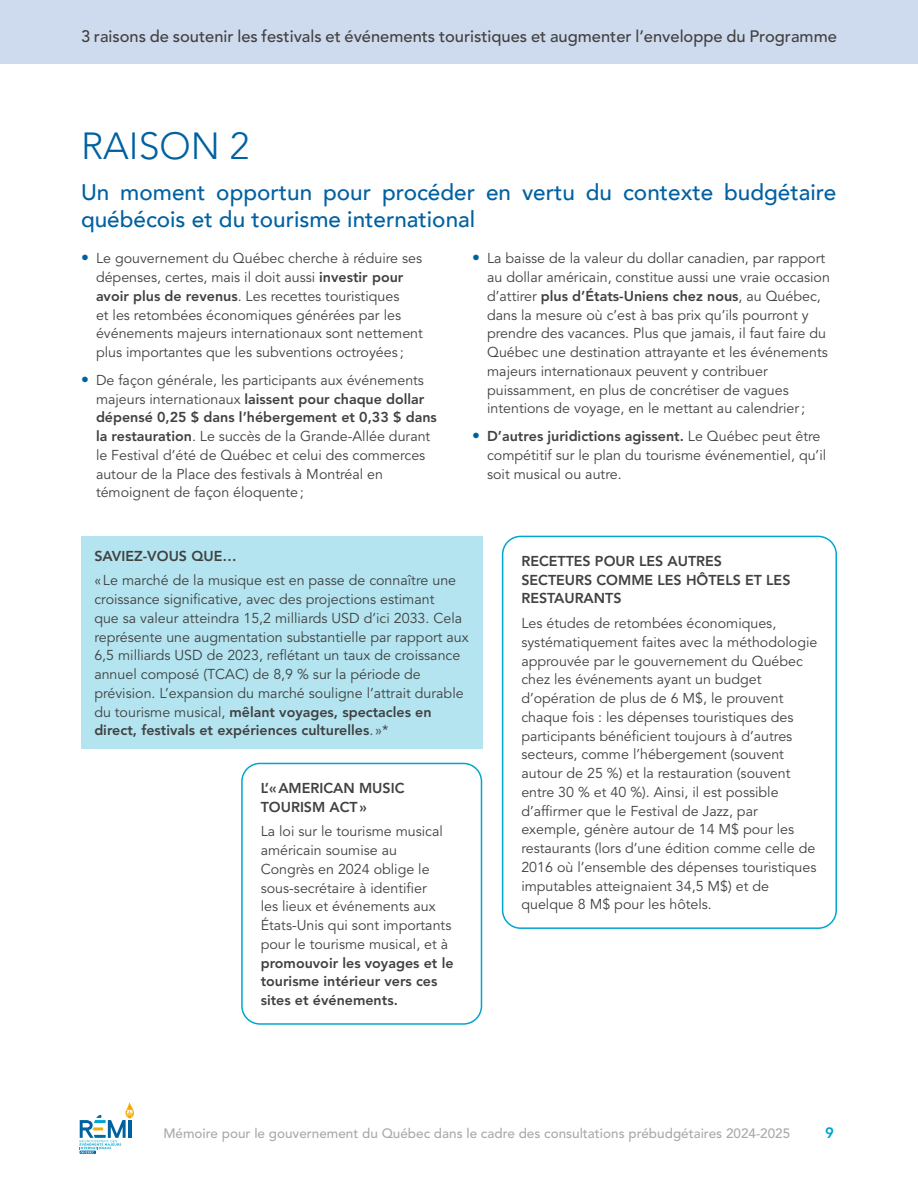
<style>
.page{position:relative;width:918px;height:1188px;background:#fff}
.page>*{position:absolute;margin:0;border:0;box-sizing:border-box;transform-origin:0 0}
.Titres{font:300 37.5px "Avenir LT Std";color:#0061a1}
.texte_2_col{font:500 22.5px/27px "Avenir";color:#0061a1}
.Texte{font:500 16.5px "Avenir LT Std";color:#414140}
.t1{font:800 16.5px "Avenir LT Std";color:#414140}
.t2{font:800 15px "Avenir LT Std";color:#00a6ce}
.Texte-2{font:14.25px/18.8px "Avenir LT Std";color:#414140}
.Texte-3{font:800 14.25px/18.8px "Avenir LT Std";color:#414140}
.t3{font:500 13.5px "Avenir LT Std";color:#aaaaa9}
.s1{font-size:15.75px;color:#0061a1}
.s2{font-weight:800}
</style>
<div class="page">
<div style="left:0;top:0;width:918px;height:63px;background:#cedaed"></div>
<div style="left:81px;top:536px;width:401px;height:213px;background:#b3e4f0"></div>
<div style="left:241px;top:763px;width:241px;height:262px;border:2px solid #00a6ce;border-radius:18px"></div>
<div style="left:502px;top:536px;width:335px;height:393px;border:2px solid #00a6ce;border-radius:18px"></div>
<svg style="left:80px;top:1102px;width:54px;height:52px"></svg>
<p class="Texte" style="left:81px;top:27px;width:757px">3 raisons de soutenir les festivals et événements touristiques et augmenter l’enveloppe du Programme</p>
<p class="t1" style="left:81px;top:26px;width:757px">Mém ire pour le gouvernement du Québec dans le cadre d consultations prébudgétaires 2023-2024</p>
<p class="Titres" style="left:81px;top:124px;width:170px">RAISON 2</p>
<p class="texte_2_col" style="left:81px;top:177px;width:757px">Un moment opportun pour procéder en vertu du contexte budgétaire québécois et du tourisme international</p>
<p class="Texte-2" style="left:96px;top:249px;width:328px;text-indent:-15px"><span class="s1">•</span> Le gouvernement du Québec cherche à réduire ses dépenses, certes, mais il doit aussi <span class="s2">investir pour avoir plus de revenus</span>. Les recettes touristiques<br>et les retombées économiques générées par les événements majeurs internationaux sont nettement plus importantes que les subventions octroyées ;</p>
<p class="Texte-2" style="left:96px;top:371px;width:342px;text-indent:-15px"><span class="s1">•</span> De façon générale, les participants aux événements majeurs internationaux <span class="s2">laissent pour chaque dollar dépensé 0,25 $ dans l’hébergement et 0,33 $ dans la restauration</span>. Le succès de la Grande-Allée durant le Festival d’été de Québec et celui des commerces autour de la Place des festivals à Montréal en témoignent de façon éloquente;</p>
<p class="Texte-2" style="left:487px;top:249px;width:344px;text-indent:-15px"><span class="s1">•</span> La baisse de la valeur du dollar canadien, par rapport au dollar américain, constitue aussi une vraie occasion d’attirer <span class="s2">plus d’États-Uniens chez nous</span>, au Québec, dans la mesure où c’est à bas prix qu’ils pourront y prendre des vacances. Plus que jamais, il faut faire du Québec une destination attrayante et les événements majeurs internationaux peuvent y contribuer puissamment, en plus de concrétiser de vagues intentions de voyage, en le mettant au calendrier;</p>
<p class="Texte-2" style="left:487px;top:427px;width:341px;text-indent:-15px"><span class="s1">•</span> <span class="s2">D’autres juridictions agissent.</span> Le Québec peut être compétitif sur le plan du tourisme événementiel, qu’il soit musical ou autre.</p>
<p class="Texte-3" style="left:94px;top:546px;width:144px">SAVIEZ-VOUS QUE…</p>
<p class="Texte-2" style="left:94px;top:572px;width:376px">«Le marché de la musique est en passe de connaître une croissance significative, avec des projections estimant<br>que sa valeur atteindra 15,2 milliards USD d’ici 2033. Cela représente une augmentation substantielle par rapport aux 6,5 milliards USD de 2023, reflétant un taux de croissance annuel composé (TCAC) de 8,9 % sur la période de prévision. L’expansion du marché souligne l’attrait durable du tourisme musical, <span class="s2">mêlant voyages, spectacles en direct, festivals et expériences culturelles</span>. »*</p>
<p class="Texte-3" style="left:261px;top:779px;width:145px">L’«AMERICAN MUSIC<br>TOURISM ACT»</p>
<p class="Texte-2" style="left:261px;top:823px;width:194px">La loi sur le tourisme musical américain soumise au<br>Congrès en 2024 oblige le sous-secrétaire à identifier<br>les lieux et événements aux<br>États-Unis qui sont importants pour le tourisme musical, et à <span class="s2">promouvoir les voyages et le tourisme intérieur vers ces sites et événements.</span></p>
<p class="Texte-3" style="left:521px;top:552px;width:271px">RECETTES POUR LES AUTRES<br>SECTEURS COMME LES HÔTELS ET LES<br>RESTAURANTS</p>
<p class="Texte-2" style="left:521px;top:614px;width:298px">Les études de retombées économiques, systématiquement faites avec la méthodologie approuvée par le gouvernement du Québec chez les événements ayant un budget d’opération de plus de 6 M$, le prouvent chaque fois : les dépenses touristiques des participants bénéficient toujours à d’autres secteurs, comme l’hébergement (souvent autour de 25 %) et la restauration (souvent entre 30 % et 40 %). Ainsi, il est possible d’affirmer que le Festival de Jazz, par exemple, génère autour de 14 M$ pour les restaurants (lors d’une édition comme celle de 2016 où l’ensemble des dépenses touristiques imputables atteignaient 34,5 M$) et de quelque 8 M$ pour les hôtels.</p>
<p class="t3" style="left:163px;top:1125px;width:628px">Mémoire pour le gouvernement du Québec dans le cadre des consultations prébudgétaires 2024-2025</p>
<p class="t2" style="left:825px;top:1124px;width:10px">9</p>
</div>
